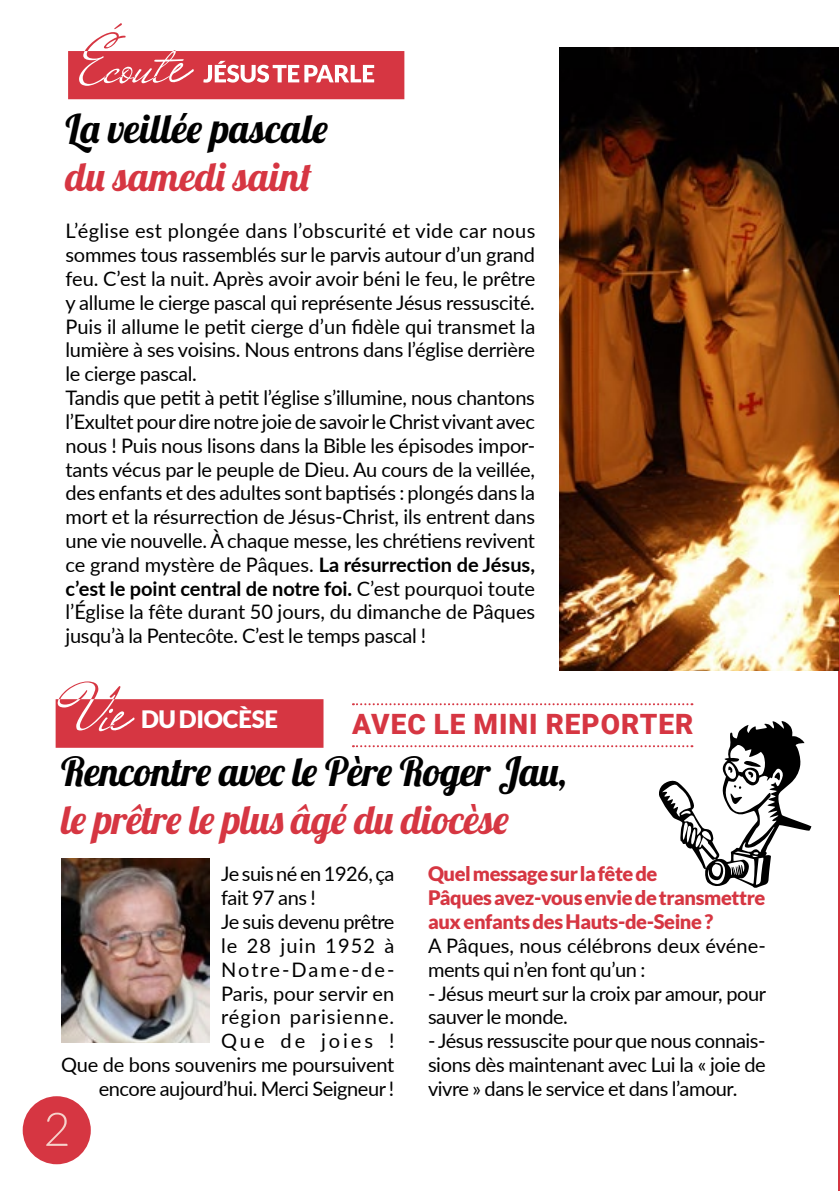
<style>
.page{position:relative;width:840px;height:1191px;background:#fff}
.page>*{position:absolute;margin:0;border:0;box-sizing:border-box;transform-origin:0 0}
.t1{font:40px "Lobster 1.4";letter-spacing:-.01em;color:#000}
.t2{font:40px "Lobster 1.4";color:#d63642}
.t3{font:40px "Lobster 1.4";letter-spacing:.06em;color:#000}
.t4{font:40px "Lobster 1.4";letter-spacing:.055em;color:#d63642}
.t5{font:900 28px "Roboto";letter-spacing:.035em;color:#d63642}
.t6{font:900 24px "Lato";letter-spacing:-.01em;color:#fff}
.t7{font:20px/23.8px "Lato";letter-spacing:-.015em;color:#000}
.t8{font:900 20px/23.8px "Lato";letter-spacing:-.02em;color:#d63642}
.t9{font:20px "Lato";letter-spacing:.05em;color:#000}
.t10{font:20px "Lato";letter-spacing:.095em;color:#000}
.t11{font:20px "Lato";letter-spacing:.055em;color:#000}
.t12{font:20px "Lato";letter-spacing:.145em;color:#000}
.s1{font-weight:700}
</style>
<div class="page">
<hr style="left:838px;top:595px;width:1px;height:596px;background:#d63642">
<div style="left:23px;top:1096px;width:68px;height:68px;background:#d63642;border-radius:50%"></div>
<svg style="left:46px;top:1112px;width:21px;height:33px"></svg>
<svg style="left:68px;top:23px;width:336px;height:76px"></svg>
<svg style="left:56px;top:681px;width:267px;height:67px"></svg>
<svg style="left:353px;top:703px;width:339px;height:2px"></svg>
<svg style="left:353px;top:721px;width:458px;height:167px"></svg>
<img style="left:61px;top:858px;width:149px;height:184px">
<img style="left:559px;top:48px;width:279px;height:622px">
<h1 class="t3" style="left:65px;top:103px;width:263px">La veillée pascale</h1>
<h1 class="t4" style="left:65px;top:151px;width:248px">du samedi saint</h1>
<p class="t7" style="left:65px;top:218px;width:471px">L’église est plongée dans l’obscurité et vide car nous sommes tous rassemblés sur le parvis autour d’un grand feu. C’est la nuit. Après avoir avoir béni le feu, le prêtre y allume le cierge pascal qui représente Jésus ressuscité.<br>Puis il allume le petit cierge d’un fidèle qui transmet la lumière à ses voisins. Nous entrons dans l’église derrière le cierge pascal.<br>Tandis que petit à petit l’église s’illumine, nous chantons l’Exultet pour dire notre joie de savoir le Christ vivant avec nous ! Puis nous lisons dans la Bible les épisodes impor&shy;tants vécus par le peuple de Dieu. Au cours de la veillée, des enfants et des adultes sont baptisés : plongés dans la mort et la résurrection de Jésus-Christ, ils entrent dans une vie nouvelle. À chaque messe, les chrétiens revivent ce grand mystère de Pâques. <span class="s1">La résurrection de Jésus, c’est le point central de notre foi.</span> C’est pourquoi toute l’Église la fête durant 50 jours, du dimanche de Pâques jusqu’à la Pentecôte. C’est le temps pascal !</p>
<p class="t6" style="left:141px;top:705px;width:138px">DU DIOCÈSE</p>
<h2 class="t5" style="left:352px;top:705px;width:342px">AVEC LE MINI REPORTER</h2>
<h1 class="t1" style="left:61px;top:746px;width:507px">Rencontre avec le Père Roger Jau,</h1>
<h1 class="t2" style="left:61px;top:793px;width:449px">le prêtre le plus âgé du diocèse</h1>
<p class="t7" style="left:221px;top:861px;width:175px">Je suis né en 1926, ça</p>
<p class="t7" style="left:221px;top:885px;width:96px">fait 97 ans !</p>
<p class="t7" style="left:221px;top:909px;width:175px">Je suis devenu prêtre</p>
<p class="t11" style="left:221px;top:931px;width:175px">le 28 juin 1952 à</p>
<p class="t10" style="left:221px;top:955px;width:175px">Notre-Dame-de-</p>
<p class="t7" style="left:221px;top:980px;width:175px">Paris, pour servir en</p>
<p class="t9" style="left:221px;top:1002px;width:175px">région parisienne.</p>
<p class="t12" style="left:221px;top:1026px;width:175px">Que de joies !</p>
<p class="t7" style="left:61px;top:1052px;width:334px">Que de bons souvenirs me poursuivent</p>
<p class="t7" style="left:99px;top:1075px;width:297px">encore aujourd’hui. Merci Seigneur !</p>
<p class="t8" style="left:428px;top:861px;width:339px">Quel message sur la fête de<br>Pâques avez-vous envie de transmettre aux enfants des Hauts-de-Seine ?</p>
<p class="t7" style="left:428px;top:933px;width:339px">A Pâques, nous célébrons deux événe&shy;ments qui n’en font qu’un :</p>
<p class="t7" style="left:428px;top:980px;width:339px">- Jésus meurt sur la croix par amour, pour sauver le monde.</p>
<p class="t7" style="left:428px;top:1028px;width:339px;text-align:justify">- Jésus ressuscite pour que nous connais&shy;sions dès maintenant avec Lui la « joie de vivre » dans le service et dans l’amour.</p>
</div>
